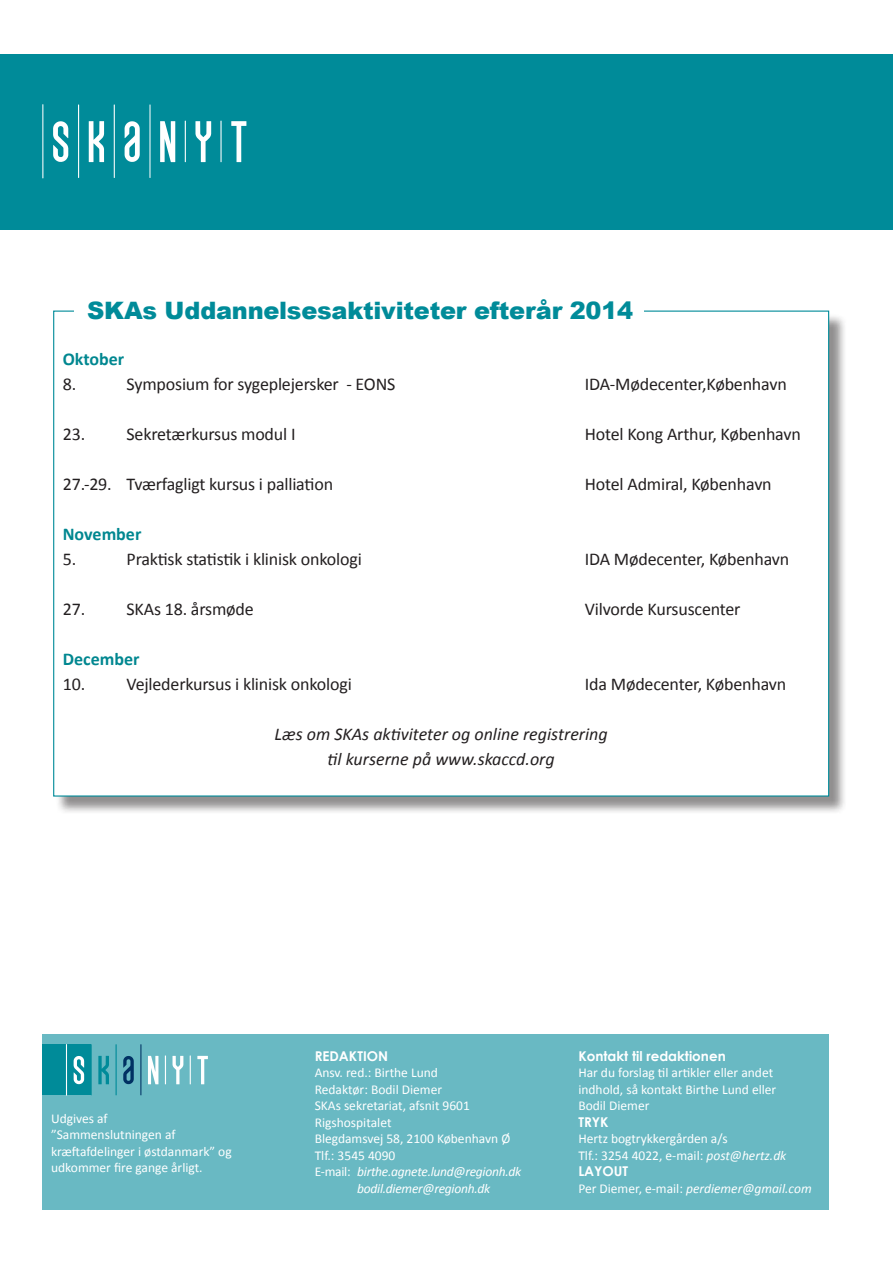
<style>
.page{position:relative;width:893px;height:1263px;background:#fff}
.page>*{position:absolute;margin:0;border:0;box-sizing:border-box;transform-origin:0 0}
.t1{font:900 24px "Arial";letter-spacing:-.01em;color:#008b99}
.t2{font:18px "Calibri";letter-spacing:-.01em;color:#231f20}
.t3{font:italic 18px/25px "Calibri";color:#231f20;text-align:center}
.t4{font:700 18px "Calibri";color:#008790}
.t5{font:13.5px/16.5px "Calibri";color:#fff}
.t6{font:italic 13.5px "Calibri";letter-spacing:-.02em;color:#fff}
.t7{font:700 13.5px "Century Gothic";color:#fff}
.t8{font:italic 13.5px "Calibri";color:#fff}
.s1{font-style:normal}
.s2{font-style:italic}
</style>
<div class="page">
<div style="left:0;top:54px;width:893px;height:176px;background:#008b99"></div>
<svg style="left:42px;top:104px;width:1px;height:74px"></svg>
<svg style="left:78px;top:105px;width:1px;height:73px"></svg>
<svg style="left:114px;top:105px;width:1px;height:73px"></svg>
<svg style="left:185px;top:121px;width:1px;height:41px"></svg>
<svg style="left:220px;top:121px;width:2px;height:41px"></svg>
<svg style="left:149px;top:105px;width:2px;height:73px"></svg>
<svg style="left:89px;top:121px;width:15px;height:41px"></svg>
<svg style="left:53px;top:121px;width:15px;height:41px"></svg>
<svg style="left:125px;top:121px;width:15px;height:41px"></svg>
<svg style="left:160px;top:121px;width:15px;height:41px"></svg>
<svg style="left:195px;top:121px;width:16px;height:41px"></svg>
<svg style="left:231px;top:121px;width:15px;height:41px"></svg>
<div style="left:43px;top:1034px;width:786px;height:176px;background:#69b9c3"></div>
<div style="left:43px;top:1044px;width:48px;height:51px;background:#008b99"></div>
<svg style="left:66px;top:1044px;width:1px;height:51px"></svg>
<svg style="left:91px;top:1044px;width:1px;height:51px"></svg>
<svg style="left:116px;top:1044px;width:1px;height:51px"></svg>
<svg style="left:165px;top:1055px;width:1px;height:29px"></svg>
<svg style="left:190px;top:1055px;width:1px;height:29px"></svg>
<svg style="left:140px;top:1044px;width:1px;height:51px"></svg>
<svg style="left:98px;top:1056px;width:11px;height:28px"></svg>
<svg style="left:74px;top:1056px;width:10px;height:28px"></svg>
<svg style="left:123px;top:1056px;width:11px;height:28px"></svg>
<svg style="left:148px;top:1056px;width:10px;height:28px"></svg>
<svg style="left:173px;top:1056px;width:10px;height:28px"></svg>
<svg style="left:197px;top:1056px;width:11px;height:28px"></svg>
<div style="left:55px;top:313px;width:793px;height:502px;background:#231f20;opacity:.5"></div>
<div style="left:54px;top:311px;width:775px;height:485px;background:#fff"></div>
<h1 class="t1" style="left:87px;top:293px;width:547px">SKAs Uddannelsesaktiviteter efterår 2014</h1>
<h2 class="t4" style="left:63px;top:347px;width:63px">Oktober</h2>
<h2 class="t2" style="left:63px;top:372px;width:15px">8.</h2>
<h2 class="t2" style="left:127px;top:372px;width:270px">Symposium for sygeplejersker - EONS</h2>
<h2 class="t2" style="left:585px;top:372px;width:203px">IDA-Mødecenter,København</h2>
<h2 class="t2" style="left:63px;top:422px;width:234px">23. Sekretærkursus modul I</h2>
<h2 class="t2" style="left:585px;top:422px;width:218px">Hotel Kong Arthur, København</h2>
<h2 class="t2" style="left:63px;top:472px;width:272px">27.-29. Tværfagligt kursus i palliation</h2>
<h2 class="t2" style="left:585px;top:472px;width:188px">Hotel Admiral, København</h2>
<h2 class="t4" style="left:63px;top:522px;width:80px">November</h2>
<h2 class="t2" style="left:63px;top:547px;width:15px">5.</h2>
<h2 class="t2" style="left:127px;top:547px;width:237px">Praktisk statistik i klinisk onkologi</h2>
<h2 class="t2" style="left:585px;top:547px;width:206px">IDA Mødecenter, København</h2>
<h2 class="t2" style="left:63px;top:597px;width:193px">27. SKAs 18. årsmøde</h2>
<h2 class="t2" style="left:585px;top:597px;width:157px">Vilvorde Kursuscenter</h2>
<h2 class="t4" style="left:63px;top:647px;width:78px">December</h2>
<h2 class="t2" style="left:63px;top:672px;width:291px">10. Vejlederkursus i klinisk onkologi</h2>
<h2 class="t2" style="left:585px;top:672px;width:203px">Ida Mødecenter, København</h2>
<h2 class="t3" style="left:275px;top:720px;width:335px">Læs om SKAs aktiviteter og online registrering til kurserne på www.skaccd.org</h2>
<p class="t5" style="left:51px;top:1110px;width:182px">Udgives af<br>”Sammenslutningen af kræftafdelinger i østdanmark” og udkommer fire gange årligt.</p>
<p class="t7" style="left:315px;top:1045px;width:75px">REDAKTION</p>
<p class="t5" style="left:315px;top:1064px;width:125px">Ansv. red.: Birthe Lund</p>
<p class="t5" style="left:315px;top:1081px;width:129px">Redaktør: Bodil Diemer</p>
<p class="t5" style="left:315px;top:1097px;width:157px">SKAs sekretariat, afsnit 9601</p>
<p class="t5" style="left:315px;top:1114px;width:78px">Rigshospitalet</p>
<p class="t5" style="left:315px;top:1130px;width:197px">Blegdamsvej 58, 2100 København Ø</p>
<p class="t5" style="left:315px;top:1147px;width:82px">Tlf.: 3545 4090</p>
<p class="t6" style="left:315px;top:1162px;width:208px"><span class="s1">E-mail:</span> birthe.agnete.lund@regionh.dk</p>
<p class="t6" style="left:357px;top:1179px;width:135px">bodil.diemer@regionh.dk</p>
<p class="t7" style="left:578px;top:1045px;width:149px">Kontakt til redaktionen</p>
<p class="t5" style="left:578px;top:1064px;width:199px">Har du forslag til artikler eller andet indhold, så kontakt Birthe Lund eller<br>Bodil Diemer</p>
<p class="t7" style="left:578px;top:1111px;width:32px">TRYK</p>
<p class="t5" style="left:578px;top:1130px;width:210px">Hertz bogtrykkergården a/s<br>Tlf.: 3254 4022, e-mail: <span class="s2">post@hertz.dk</span></p>
<p class="t7" style="left:578px;top:1161px;width:51px">LAYOUT</p>
<p class="t8" style="left:578px;top:1179px;width:235px"><span class="s1">Per Diemer, e-mail:</span> perdiemer@gmail.com</p>
</div>
